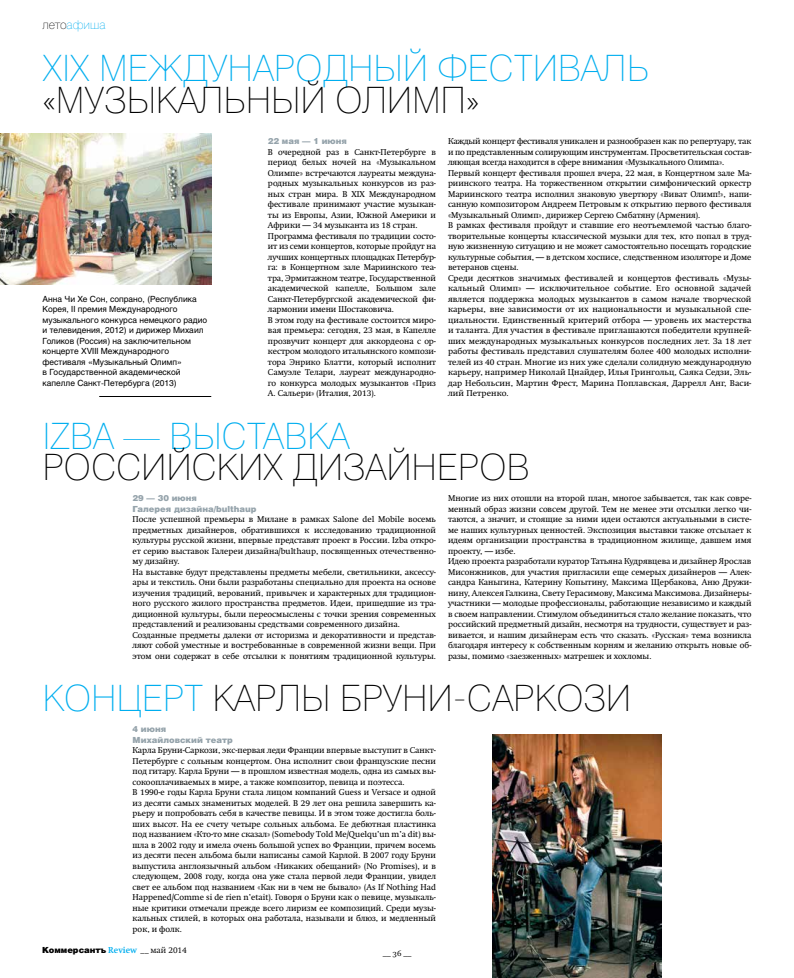
<style>
.page{position:relative;width:794px;height:978px;background:#fff}
.page>*{position:absolute;margin:0;border:0;box-sizing:border-box;transform-origin:0 0}
.t1{font:100 36px "Helios";letter-spacing:.01em;color:#000}
.t2{font:100 36px "Helios";letter-spacing:.01em;color:#00aeef}
.t3{font:100 12px "Helios";color:#00aeef}
.t4{font:8.4px/10.5px "Swift C";color:#000}
.t5{font:8.4px/10.5px "Helios";color:#000}
.t6{font:900 8.4px/10.5px "Helios";color:#95a3ab}
.t7{font:900 8.4px "Helios";color:#000}
.t8{font:300 8.4px "Helios Cond";color:#000}
.s1{color:#000}
.s2{color:#00aeef}
.s3{font-family:"Swift C";font-weight:700;color:#00aeef}
.s4{font-family:"Helios Cond";font-weight:300}
.s5{font-family:"Swift Light C";font-weight:400}
.s6{font-family:"Kommersant Exp Sc C";font-weight:400}
</style>
<div class="page">
<img style="left:493px;top:734px;width:168px;height:244px">
<img style="left:0;top:134px;width:211px;height:150px">
<hr style="left:99px;top:396px;width:112px;height:1px;background:#000">
<h2 class="t3" style="left:43px;top:18px;width:64px"><span class="s1">лето</span>афиша</h2>
<h1 class="t2" style="left:43px;top:47px;width:607px">XIX Международный фестиваль</h1>
<h1 class="t1" style="left:43px;top:78px;width:438px">«Музыкальный Олим п»</h1>
<p class="t5" style="left:43px;top:293px;width:166px">Анна Чи Хе Сон, сопрано, (Республика Корея, II премия Международного музыкального конкурса немецкого радио и телевидения, 2012) и дирижер Михаил Голиков (Россия) на заключительном концерте XVIII Международного фестиваля «Музыкальный Олимп»<br>в Государственной академической капелле Санкт-Петербурга (2013)</p>
<p class="t6" style="left:268px;top:136px;width:81px">22 мая — 1 июня</p>
<p class="t4" style="left:268px;top:147px;width:169px">В очередной раз в Санкт-Петербурге в период белых ночей на «Музыкальном Олимпе» встречаются лауреаты междуна&shy;родных музыкальных конкурсов из раз&shy;ных стран мира. В XIX Международном фестивале принимают участие музыкан&shy;ты из Европы, Азии, Южной Америки и Африки — 34 музыканта из 18 стран.<br>Программа фестиваля по традиции состо&shy;ит из семи концертов, которые пройдут на лучших концертных площадках Петербур&shy;га: в Концертном зале Мариинского теа&shy;тра, Эрмитажном театре, Государственной академической капелле, Большом зале Санкт-Петербургской академической фи&shy;лармонии имени Шостаковича.<br>В этом году на фестивале состоится миро&shy;вая премьера: сегодня, 23 мая, в Капелле прозвучит концерт для аккордеона с ор&shy;кестром молодого итальянского компози&shy;тора Энрико Блатти, который исполнит Самуэле Телари, лауреат международно&shy;го конкурса молодых музыкантов «Приз А. Сальери» (Италия, 2013).</p>
<p class="t4" style="left:448px;top:136px;width:305px">Каждый концерт фестиваля уникален и разнообразен как по репертуару, так и по представленным солирующим инструментам. Просветительская состав&shy;ляющая всегда находится в сфере внимания «Музыкального Олимпа».<br>Первый концерт фестиваля прошел вчера, 22 мая, в Концертном зале Ма&shy;риинского театра. На торжественном открытии симфонический оркестр Мариинского театра исполнил знаковую увертюру «Виват Олимп!», напи&shy;санную композитором Андреем Петровым к открытию первого фестиваля «Музыкальный Олимп», дирижер Сергею Смбатяну (Армения).<br>В рамках фестиваля пройдут и ставшие его неотъемлемой частью благо&shy;творительные концерты классической музыки для тех, кто попал в труд&shy;ную жизненную ситуацию и не может самостоятельно посещать городские культурные события, — в детском хосписе, следственном изоляторе и Доме ветеранов сцены.<br>Среди десятков значимых фестивалей и концертов фестиваль «Музы&shy;кальный Олимп» — исключительное событие. Его основной задачей является поддержка молодых музыкантов в самом начале творческой карьеры, вне зависимости от их национальности и музыкальной спе&shy;циальности. Единственный критерий отбора — уровень их мастерства и таланта. Для участия в фестивале приглашаются победители крупней&shy;ших международных музыкальных конкурсов последних лет. За 18 лет работы фестиваль представил слушателям более 400 молодых исполни&shy;телей из 40 стран. Многие из них уже сделали солидную международную карьеру, например Николай Цнайдер, Илья Грингольц, Саяка Седзи, Эль&shy;дар Небольсин, Мартин Фрест, Марина Поплавская, Даррелл Анг, Васи&shy;лий Петренко.</p>
<h1 class="t2" style="left:43px;top:414px;width:306px">Izba — выставка</h1>
<h1 class="t1" style="left:43px;top:446px;width:488px">российских дизайнеров</h1>
<p class="t6" style="left:133px;top:493px;width:125px">29 — 30 июня<br>Галерея дизайна/bulthaup</p>
<p class="t4" style="left:133px;top:514px;width:305px">После успешной премьеры в Милане в рамках Salone del Mobile восемь предметных дизайнеров, обратившихся к исследованию традиционной культуры русской жизни, впервые представят проект в России. Izba откро&shy;ет серию выставок Галереи дизайна/bulthaup, посвященных отечественно&shy;му дизайну.<br>На выставке будут представлены предметы мебели, светильники, аксессу&shy;ары и текстиль. Они были разработаны специально для проекта на основе изучения традиций, верований, привычек и характерных для традицион&shy;ного русского жилого пространства предметов. Идеи, пришедшие из тра&shy;диционной культуры, были переосмыслены с точки зрения современных представлений и реализованы средствами современного дизайна.<br>Созданные предметы далеки от историзма и декоративности и представ&shy;ляют собой уместные и востребованные в современной жизни вещи. При этом они содержат в себе отсылки к понятиям традиционной культуры.</p>
<p class="t4" style="left:448px;top:493px;width:305px">Многие из них отошли на второй план, многое забывается, так как совре&shy;менный образ жизни совсем другой. Тем не менее эти отсылки легко чи&shy;таются, а значит, и стоящие за ними идеи остаются актуальными в систе&shy;ме наших культурных ценностей. Экспозиция выставки также отсылает к идеям организации пространства в традиционном жилище, давшем имя проекту, — избе.<br>Идею проекта разработали куратор Татьяна Кудрявцева и дизайнер Ярослав Мисонжников, для участия пригласили еще семерых дизайнеров — Алек&shy;сандра Каныгина, Катерину Копытину, Максима Щербакова, Аню Дружи&shy;нину, Алексея Галкина, Свету Герасимову, Максима Максимова. Дизайнеры&shy;участники — молодые профессионалы, работающие независимо и каждый в своем направлении. Стимулом объединиться стало желание показать, что российский предметный дизайн, несмотря на трудности, существует и раз&shy;вивается, и нашим дизайнерам есть что сказать. «Русская» тема возникла благодаря интересу к собственным корням и желанию открыть новые об&shy;разы, помимо «заезженных» матрешек и хохломы.</p>
<h1 class="t1" style="left:43px;top:677px;width:589px"><span class="s2">Концерт</span> Карлы Бруни-Саркози</h1>
<p class="t6" style="left:133px;top:724px;width:102px">4 июня<br>Михайловский театр</p>
<p class="t4" style="left:133px;top:745px;width:305px">Карла Бруни-Саркози, экс-первая леди Франции впервые выступит в Санкт-Петербурге с сольным концертом. Она исполнит свои французские песни под гитару. Карла Бруни — в прошлом известная модель, одна из самых вы&shy;сокооплачиваемых в мире, а также композитор, певица и поэтесса.<br>В 1990-е годы Карла Бруни стала лицом компаний Guess и Versace и одной из десяти самых знаменитых моделей. В 29 лет она решила завершить ка&shy;рьеру и попробовать себя в качестве певицы. И в этом тоже достигла боль&shy;ших высот. На ее счету четыре сольных альбома. Ее дебютная пластинка под названием «Кто-то мне сказал» (Somebody Told Me/Quelqu’un m’a dit) вы&shy;шла в 2002 году и имела очень большой успех во Франции, причем восемь из десяти песен альбома были написаны самой Карлой. В 2007 году Бруни выпустила англоязычный альбом «Никаких обещаний» (No Promises), и в следующем, 2008 году, когда она уже стала первой леди Франции, увидел свет ее альбом под названием «Как ни в чем не бывало» (As If Nothing Had Happened/Comme si de rien n’etait). Говоря о Бруни как о певице, музыкаль&shy;ные критики отмечали прежде всего лиризм ее композиций. Среди музы&shy;кальных стилей, в которых она работала, называли и блюз, и медленный рок, и фолк.</p>
<p class="t7" style="left:42px;top:944px;width:146px">Коммерсантъ <span class="s3">Review</span> <span class="s4">__</span> <span class="s5">май 2014</span></p>
<p class="t8" style="left:383px;top:948px;width:30px">__ <span class="s6">36</span> __</p>
</div>
